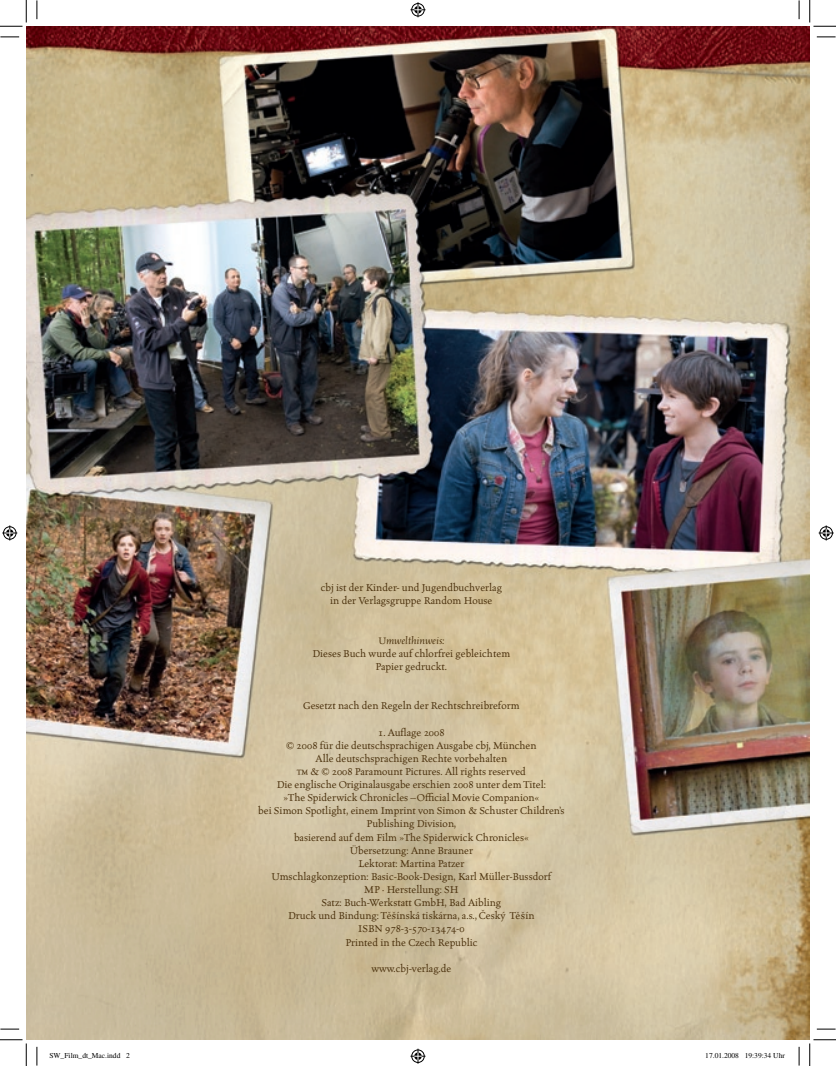
<style>
.page{position:relative;width:836px;height:1066px;background:#fff}
.page>*{position:absolute;margin:0;border:0;box-sizing:border-box;transform-origin:0 0}
.t1{font:11.25px/13.1px "Celestia Antiqua Std";color:#4a300c;text-align:center}
.t2{font:italic 11.25px "Celestia Antiqua Std";color:#4a300c}
.t3{font:7.5px "Times";color:#000}
.s1{font-size:20px}
</style>
<div class="page">
<img style="left:26px;top:26px;width:783px;height:1014px">
<svg style="left:0;top:36px;width:19px;height:2px"></svg>
<svg style="left:816px;top:36px;width:19px;height:2px"></svg>
<svg style="left:0;top:1028px;width:19px;height:2px"></svg>
<svg style="left:816px;top:1028px;width:19px;height:2px"></svg>
<svg style="left:36px;top:0;width:2px;height:19px"></svg>
<svg style="left:36px;top:1047px;width:2px;height:18px"></svg>
<svg style="left:798px;top:0;width:1px;height:19px"></svg>
<svg style="left:798px;top:1047px;width:1px;height:18px"></svg>
<svg style="left:0;top:0;width:27px;height:27px"></svg>
<svg style="left:0;top:1039px;width:27px;height:27px"></svg>
<svg style="left:809px;top:0;width:27px;height:27px"></svg>
<svg style="left:809px;top:1039px;width:27px;height:27px"></svg>
<svg style="left:410px;top:2px;width:15px;height:15px"></svg>
<svg style="left:410px;top:1049px;width:15px;height:15px"></svg>
<svg style="left:2px;top:525px;width:15px;height:15px"></svg>
<svg style="left:818px;top:525px;width:15px;height:15px"></svg>
<p class="t1" style="left:321px;top:581px;width:183px">cbj ist der Kinder- und Jugendbuchverlag in der Verlagsgruppe Random House</p>
<p class="t2" style="left:378px;top:634px;width:68px">Umwelthinweis:</p>
<p class="t1" style="left:312px;top:647px;width:199px">Dieses Buch wurde auf chlorfrei gebleichtem<br>Papier gedruckt.</p>
<p class="t1" style="left:303px;top:699px;width:218px">Gesetzt nach den Regeln der Rechtschreibreform</p>
<p class="t1" style="left:258px;top:726px;width:308px">1. Auflage 2008<br>© 2008 für die deutschsprachigen Ausgabe cbj, München<br>Alle deutschsprachigen Rechte vorbehalten<br><span class="s1">™</span> &amp; © 2008 Paramount Pictures. All rights reserved<br>Die englische Originalausgabe erschien 2008 unter dem Titel:<br>»The Spiderwick Chronicles –Official Movie Companion«<br>bei Simon Spotlight, einem Imprint von Simon &amp; Schuster Children’s Publishing Division,<br>basierend auf dem Film »The Spiderwick Chronicles«<br>Übersetzung: Anne Brauner<br>Lektorat: Martina Patzer<br>Umschlagkonzeption: Basic-Book-Design, Karl Müller-Bussdorf<br>MP · Herstellung: SH<br>Satz: Buch-Werkstatt GmbH, Bad Aibling<br>Druck und Bindung: TeˇŠínská tiskárna, a.s., Ceský TeˇŠín</p>
<p class="t1" style="left:481px;top:908px;width:4px">ˇ</p>
<p class="t1" style="left:345px;top:923px;width:134px">ISBN 978-3-570-13474-0<br>Printed in the Czech Republic</p>
<p class="t1" style="left:371px;top:962px;width:82px">www.cbj-verlag.de</p>
<p class="t3" style="left:49px;top:1051px;width:82px">SW_Film_dt_Mac.indd 2</p>
<p class="t3" style="left:705px;top:1051px;width:81px">17.01.2008 19:39:34 Uhr</p>
</div>
